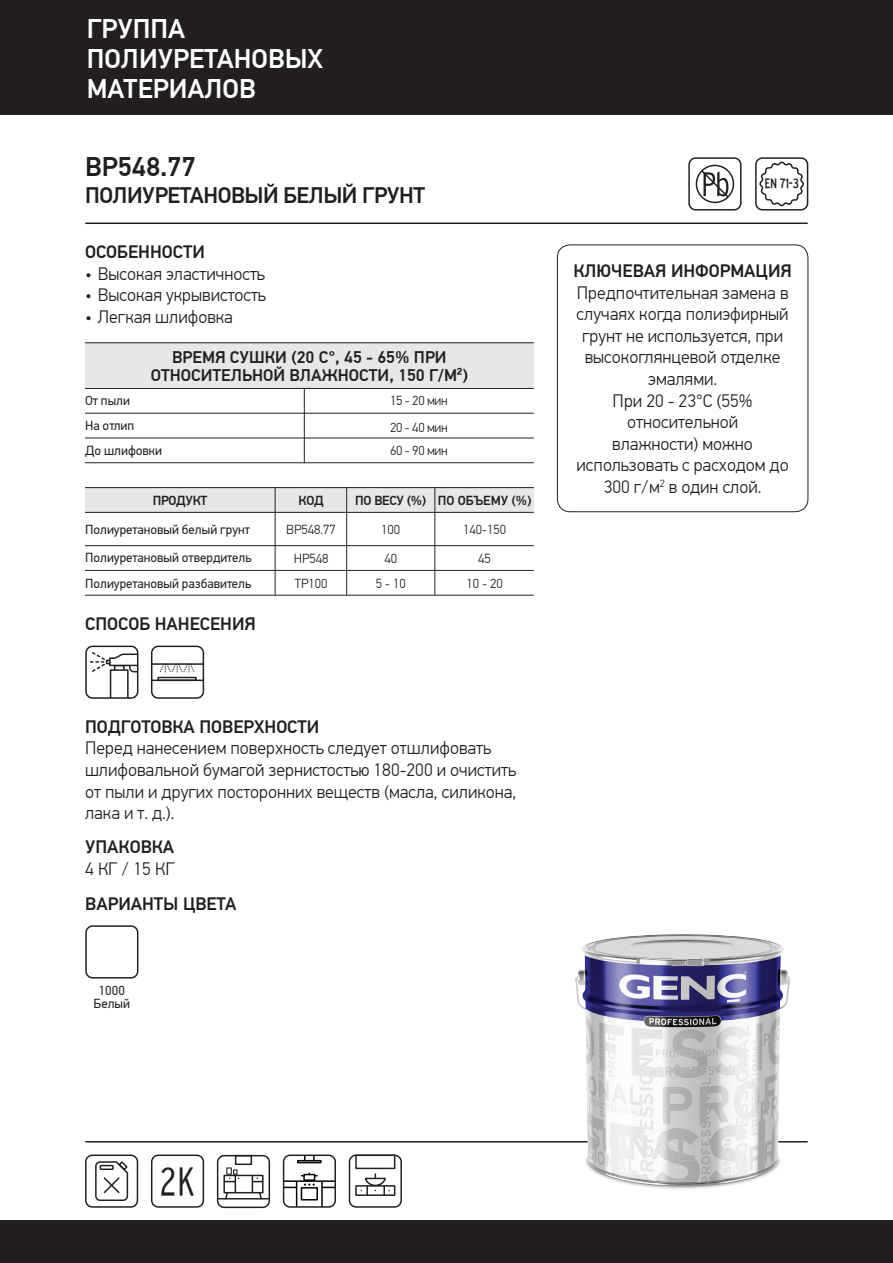
<style>
.page{position:relative;width:893px;height:1263px;background:#fff}
.page>*{position:absolute;margin:0;border:0;box-sizing:border-box;transform-origin:0 0}
.t1{font:39.3px "Interstate Condensed X Light";color:#231f20}
.t2{font:500 27px/30px "PF Din Text Pro";color:#fff}
.t3{font:500 27px "PF Din Text Pro";color:#231f20}
.t4{font:500 22.5px "PF Din Text Pro";letter-spacing:-.02em;color:#231f20}
.t5{font:300 18px/21.6px "PF Din Text Pro";color:#231f20;text-align:center}
.t6{font:500 18px "PF Din Text Pro";color:#231f20}
.t7{font:500 16.8px/18px "PF Din Text Pro";color:#231f20;text-align:center}
.t8{font:13.5px "Interstate Condensed X Book";color:#231f20}
.t9{font:13.2px/28.3px "PF Din Text Pro";color:#231f20}
.t10{font:300 13.2px/29px "PF Din Text Pro";color:#231f20;text-align:center}
.t11{font:500 13.2px "PF Din Text Pro";letter-spacing:-.02em;color:#231f20}
.t12{font:300 13.2px/26.1px "PF Din Text Pro";letter-spacing:-.02em;color:#231f20}
</style>
<div class="page">
<div style="left:0;top:0;width:893px;height:115px;background:#231f20"></div>
<div style="left:0;top:1220px;width:893px;height:43px;background:#231f20"></div>
<hr style="left:86px;top:222px;width:721px;height:2px;background:#231f20">
<hr style="left:86px;top:1141px;width:721px;height:1px;background:#231f20">
<div style="left:557px;top:244px;width:251px;height:268px;border:1px solid #231f20;border-radius:13px"></div>
<div style="left:217px;top:1155px;width:53px;height:53px;border:2px solid #231f20;border-radius:7px"></div>
<hr style="left:218px;top:1198px;width:51px;height:1px;background:#231f20">
<div style="left:235px;top:1155px;width:17px;height:10px;border:2px solid #231f20"></div>
<div style="left:226px;top:1167px;width:6px;height:8px;border:1px solid #231f20"></div>
<svg style="left:224px;top:1169px;width:39px;height:31px"></svg>
<div style="left:85px;top:1154px;width:53px;height:54px;border:2px solid #231f20;border-radius:7px"></div>
<svg style="left:95px;top:1161px;width:34px;height:40px"></svg>
<div style="left:151px;top:1154px;width:53px;height:54px;border:2px solid #231f20;border-radius:7px"></div>
<div style="left:349px;top:1154px;width:53px;height:54px;border:2px solid #231f20;border-radius:7px"></div>
<div style="left:355px;top:1185px;width:40px;height:11px;border:2px solid #231f20"></div>
<div style="left:355px;top:1154px;width:40px;height:15px;border:2px solid #231f20"></div>
<svg style="left:361px;top:1174px;width:29px;height:21px"></svg>
<svg style="left:286px;top:1173px;width:47px;height:32px"></svg>
<svg style="left:298px;top:1157px;width:23px;height:3px"></svg>
<div style="left:297px;top:1160px;width:25px;height:3px;border:2px solid #040503"></div>
<div style="left:283px;top:1154px;width:53px;height:54px;border:2px solid #231f20;border-radius:7px"></div>
<div style="left:85px;top:342px;width:449px;height:46px;background:#e6e7e9"></div>
<div style="left:85px;top:487px;width:449px;height:25px;background:#e6e7e9"></div>
<hr style="left:85px;top:487px;width:449px;height:1px;background:#231f20">
<hr style="left:85px;top:512px;width:449px;height:1px;background:#231f20">
<hr style="left:275px;top:487px;width:1px;height:108px;background:#231f20">
<hr style="left:346px;top:487px;width:1px;height:108px;background:#231f20">
<hr style="left:434px;top:487px;width:1px;height:108px;background:#231f20">
<hr style="left:85px;top:545px;width:449px;height:1px;background:#231f20">
<hr style="left:85px;top:570px;width:449px;height:1px;background:#231f20">
<hr style="left:85px;top:595px;width:449px;height:1px;background:#231f20">
<hr style="left:85px;top:388px;width:449px;height:1px;background:#231f20">
<hr style="left:85px;top:462px;width:449px;height:1px;background:#231f20">
<hr style="left:304px;top:388px;width:1px;height:75px;background:#231f20">
<hr style="left:85px;top:413px;width:449px;height:1px;background:#231f20">
<hr style="left:85px;top:438px;width:449px;height:1px;background:#231f20">
<div style="left:85px;top:925px;width:53px;height:53px;border:2px solid #231f20;border-radius:7px"></div>
<hr style="left:85px;top:342px;width:449px;height:1px;background:#231f20">
<div style="left:85px;top:646px;width:53px;height:53px;border:2px solid #231f20;border-radius:7px"></div>
<svg style="left:90px;top:651px;width:48px;height:47px"></svg>
<div style="left:157px;top:677px;width:40px;height:4px;border:2px solid #231f20"></div>
<svg style="left:160px;top:665px;width:34px;height:7px"></svg>
<hr style="left:151px;top:663px;width:53px;height:2px;background:#231f20">
<hr style="left:151px;top:679px;width:53px;height:2px;background:#231f20">
<div style="left:151px;top:646px;width:53px;height:53px;border:2px solid #231f20;border-radius:7px"></div>
<div style="left:688px;top:157px;width:53px;height:53px;border:2px solid #231f20;border-radius:7px"></div>
<svg style="left:695px;top:164px;width:40px;height:40px"></svg>
<div style="left:755px;top:157px;width:53px;height:53px;border:2px solid #231f20;border-radius:7px"></div>
<svg style="left:758px;top:157px;width:48px;height:96px"></svg>
<img style="left:573px;top:934px;width:219px;height:255px">
<h2 class="t2" style="left:87px;top:14px;width:238px">ГРУППА<br>ПОЛИУРЕТАНОВЫХ<br>МАТЕРИАЛОВ</h2>
<h2 class="t3" style="left:85px;top:151px;width:112px">BP548.77</h2>
<p class="t4" style="left:85px;top:182px;width:342px">ПОЛИУРЕТАНОВЫЙ БЕЛЫЙ ГРУНТ</p>
<p class="t6" style="left:85px;top:241px;width:121px">ОСОБЕННОСТИ</p>
<p class="t5" style="left:85px;top:263px;width:181px">• Высокая эластичность</p>
<p class="t5" style="left:85px;top:284px;width:182px">• Высокая укрывистость</p>
<p class="t5" style="left:85px;top:306px;width:149px">• Легкая шлифовка</p>
<p class="t7" style="left:151px;top:348px;width:319px">ВРЕМЯ СУШКИ (20 C°, 45 - 65% ПРИ<br>ОТНОСИТЕЛЬНОЙ ВЛАЖНОСТИ, 150 г/м²)</p>
<p class="t9" style="left:85px;top:387px;width:47px">От пыли</p>
<p class="t12" style="left:390px;top:388px;width:59px">15 - 20 мин<br>20 - 40 мин</p>
<p class="t10" style="left:390px;top:436px;width:59px">60 - 90 мин</p>
<p class="t9" style="left:85px;top:414px;width:78px;line-height:24.9px">На отлип<br>До шлифовки</p>
<p class="t11" style="left:153px;top:492px;width:56px">ПРОДУКТ</p>
<p class="t11" style="left:298px;top:492px;width:18px">Код</p>
<p class="t11" style="left:355px;top:492px;width:178px">По весу (%) По объему (%)</p>
<p class="t9" style="left:85px;top:515px;width:168px">Полиуретановый белый грунт<br>Полиуретановый отвердитель</p>
<p class="t9" style="left:85px;top:569px;width:168px">Полиуретановый разбавитель</p>
<p class="t6" style="left:85px;top:613px;width:172px">СПОСОБ НАНЕСЕНИЯ</p>
<p class="t10" style="left:286px;top:515px;width:51px">BP548.77<br>HP548</p>
<p class="t10" style="left:295px;top:569px;width:34px">TP100</p>
<p class="t10" style="left:381px;top:515px;width:21px;text-align:left">100<br>40</p>
<p class="t10" style="left:376px;top:569px;width:31px">5 - 10</p>
<p class="t10" style="left:463px;top:515px;width:45px">140-150<br>45</p>
<p class="t10" style="left:466px;top:569px;width:38px">10 - 20</p>
<p class="t6" style="left:85px;top:716px;width:236px">ПОДГОТОВКА ПОВЕРХНОСТИ</p>
<p class="t5" style="left:85px;top:738px;width:433px;text-align:left">Перед нанесением поверхность следует отшлифовать шлифовальной бумагой зернистостью 180-200 и очистить от пыли и других посторонних веществ (масла, силикона, лака и т. д.).</p>
<p class="t6" style="left:85px;top:836px;width:90px">УПАКОВКА</p>
<p class="t5" style="left:85px;top:858px;width:91px">4 КГ / 15 КГ</p>
<p class="t6" style="left:85px;top:893px;width:153px">ВАРИАНТЫ ЦВЕТА</p>
<p class="t9" style="left:94px;top:983px;width:38px;line-height:13.5px;text-align:center">1000<br>Белый</p>
<p class="t8" style="left:764px;top:176px;width:36px">EN 71-3</p>
<p class="t6" style="left:573px;top:260px;width:220px">КЛЮЧЕВАЯ ИНФОРМАЦИЯ</p>
<p class="t5" style="left:576px;top:282px;width:214px">Предпочтительная замена в случаях когда полиэфирный грунт не используется, при высокоглянцевой отделке эмалями.<br>При 20 - 23°C (55% относительной<br>влажности) можно использовать с расходом до<br>300 г/м<sup>2</sup> в один слой.</p>
<h1 class="t1" style="left:160px;top:1159px;width:37px">2K</h1>
</div>
